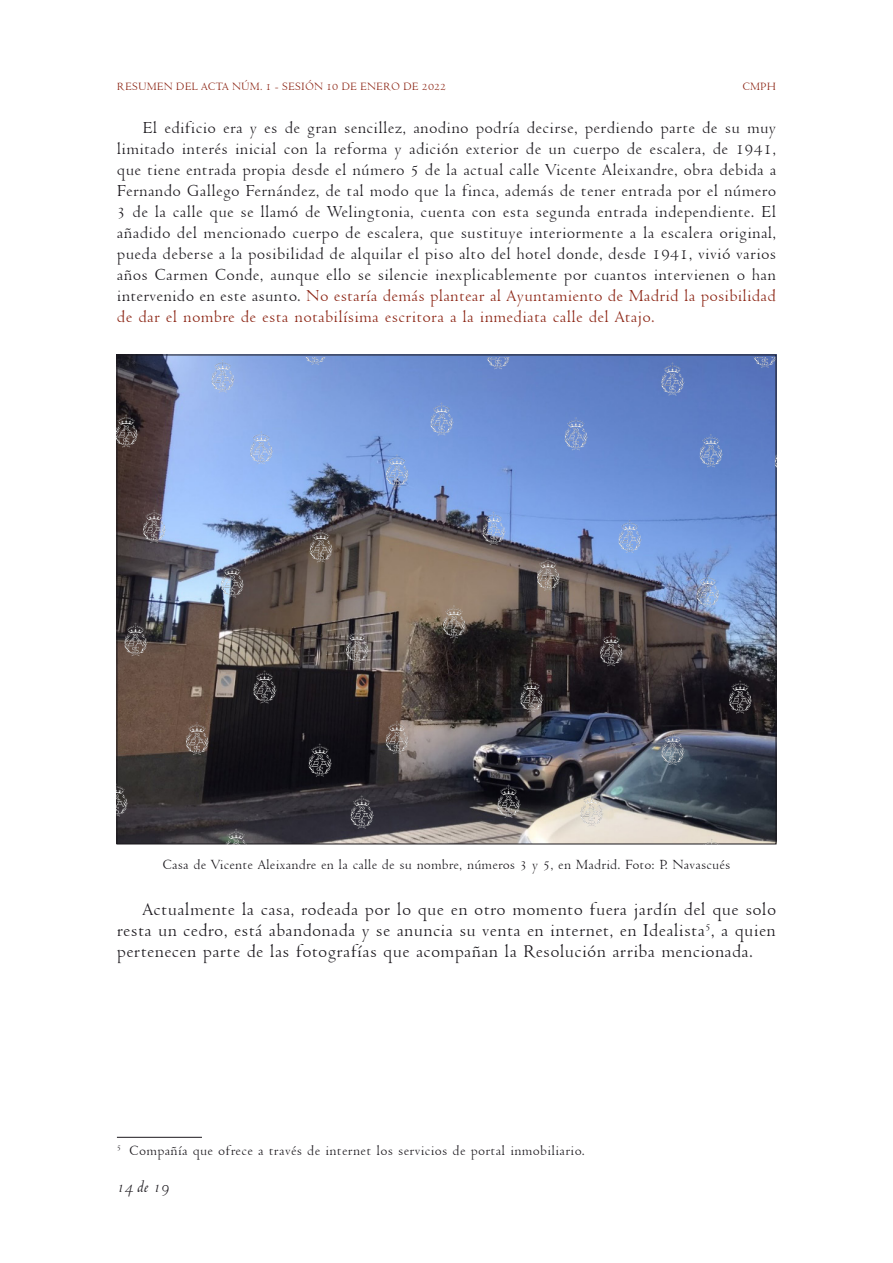
<style>
.page{position:relative;width:893px;height:1263px;background:#fff}
.page>*{position:absolute;margin:0;border:0;box-sizing:border-box;transform-origin:0 0}
.t1{font:19.5px/21px "Venetian 301 BT";letter-spacing:.01em;color:#1a171c;text-align:justify}
.t2{font:18px/21px "Venetian 301 BT";letter-spacing:.01em;color:#1a171c;text-align:justify}
.t3{font:italic 18px "Venetian 301 BT";color:#1a171c}
.t4{font:15px "Venetian 301 BT";color:#1a171c}
.t5{font:12px "Venetian 301 BT";color:#8b2312}
.s1{color:#8b2312}
</style>
<div class="page">
<hr style="left:117px;top:1137px;width:85px;height:1px;background:#1a171c">
<img style="left:117px;top:357px;width:659px;height:488px">
<p class="t5" style="left:117px;top:80px;width:331px">RESUMEN DEL ACTA NÚM. 1 - SESIÓN 10 DE ENERO DE 2022</p>
<p class="t5" style="left:742px;top:80px;width:35px">CMPH</p>
<p class="t2" style="left:117px;top:117px;width:661px;text-indent:26px">El edificio era y es de gran sencillez, anodino podría decirse, perdiendo parte de su muy limitado interés inicial con la reforma y adición exterior de un cuerpo de escalera, de 1941, que tiene entrada propia desde el número 5 de la actual calle Vicente Aleixandre, obra debida a Fernando Gallego Fernández, de tal modo que la finca, además de tener entrada por el número 3 de la calle que se llamó de Welingtonia, cuenta con esta segunda entrada independiente. El añadido del mencionado cuerpo de escalera, que sustituye interiormente a la escalera original, pueda deberse a la posibilidad de alquilar el piso alto del hotel donde, desde 1941, vivió varios años Carmen Conde, aunque ello se silencie inexplicablemente por cuantos intervienen o han intervenido en este asunto. <span class="s1">No estaría demás plantear al Ayuntamiento de Madrid la posibilidad de dar el nombre de esta notabilísima escritora a la inmediata calle del Atajo.</span></p>
<p class="t4" style="left:162px;top:856px;width:570px">Casa de Vicente Aleixandre en la calle de su nombre, números 3 y 5, en Madrid. Foto: P. Navascués</p>
<p class="t1" style="left:117px;top:899px;width:661px;text-indent:26px">Actualmente la casa, rodeada por lo que en otro momento fuera jardín del que solo resta un cedro, está abandonada y se anuncia su venta en internet, en Idealista<sup>5</sup>, a quien pertenecen parte de las fotografías que acompañan la Resolución arriba mencionada.</p>
<p class="t4" style="left:117px;top:1141px;width:470px"><sup>5</sup> Compañía que ofrece a través de internet los servicios de portal inmobiliario.</p>
<p class="t3" style="left:117px;top:1177px;width:54px">14 de 19</p>
</div>
